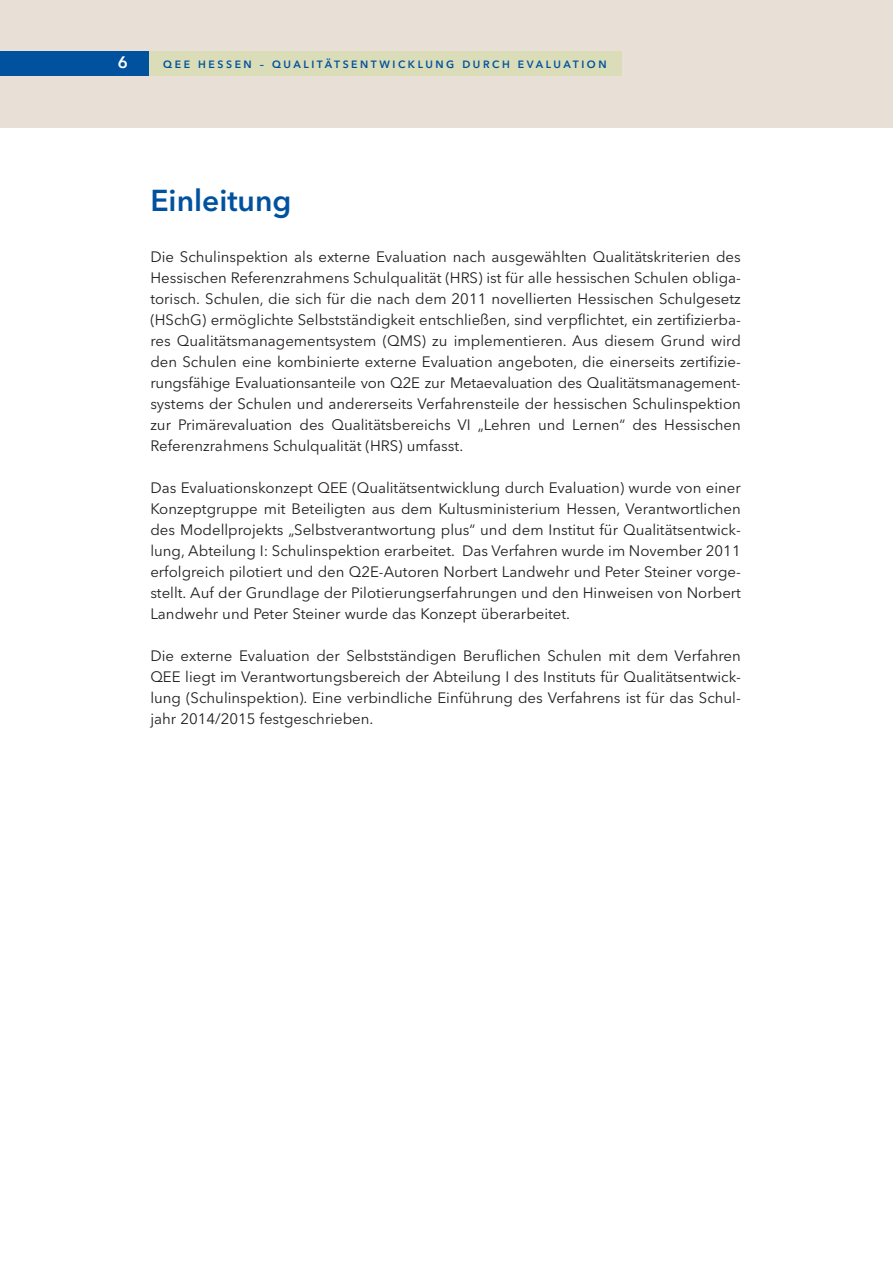
<style>
.page{position:relative;width:893px;height:1263px;background:#fff}
.page>*{position:absolute;margin:0;border:0;box-sizing:border-box;transform-origin:0 0}
.t1{font:600 30px "Avenir Next LT Pro";color:#00529f}
.t2{font:600 16.5px "Avenir Next LT Pro";color:#fff}
.t3{font:15px/21px "Avenir Next LT Pro";color:#231f20;text-align:justify}
.t4{font:600 10.5px "Avenir Next LT Pro";letter-spacing:.245em;color:#00529f}
</style>
<div class="page">
<div style="left:0;top:0;width:892px;height:128px;background:#e8e0d6"></div>
<div style="left:21px;top:51px;width:600px;height:24px;background:#daddb7"></div>
<div style="left:0;top:51px;width:148px;height:24px;background:#00529f"></div>
<p class="t2" style="left:118px;top:56px;width:12px">6</p>
<p class="t4" style="left:163px;top:60px;width:445px">QEE HESSEN – QUALITÄTSENTWICKLUNG DURCH EVALUATION</p>
<h1 class="t1" style="left:150px;top:189px;width:143px">Einleitung</h1>
<p class="t3" style="left:150px;top:247px;width:592px">Die Schulinspektion als externe Evaluation nach ausgewählten Qualitätskriterien des Hessischen Referenzrahmens Schulqualität (HRS) ist für alle hessischen Schulen obliga&shy;torisch. Schulen, die sich für die nach dem 2011 novellierten Hessischen Schulgesetz (HSchG) ermöglichte Selbstständigkeit entschließen, sind verpflichtet, ein zertifizierba&shy;res Qualitätsmanagementsystem (QMS) zu implementieren. Aus diesem Grund wird den Schulen eine kombinierte externe Evaluation angeboten, die einerseits zertifizie&shy;rungsfähige Evaluationsanteile von Q2E zur Metaevaluation des Qualitätsmanage ment&shy;systems der Schulen und andererseits Verfahrensteile der hessischen Schulins pektion zur Primärevaluation des Qualitätsbereichs VI „Lehren und Lernen“ des Hessi schen Referenzrahmens Schulqualität (HRS) umfasst.</p>
<p class="t3" style="left:150px;top:478px;width:592px">Das Evaluationskonzept QEE (Qualitätsentwicklung durch Evaluation) wurde von einer Konzeptgruppe mit Beteiligten aus dem Kultusministerium Hessen, Verantwortlichen des Modellprojekts „Selbstverantwortung plus“ und dem Institut für Qualitätsentwick - lung, Abteilung I: Schulinspektion erarbeitet. Das Verfahren wurde im November 2011 erfolgreich pilotiert und den Q2E-Autoren Norbert Landwehr und Peter Steiner vorge&shy;stellt. Auf der Grundlage der Pilotierungserfahrungen und den Hinweisen von Norbert Landwehr und Peter Steiner wurde das Konzept überarbeitet.</p>
<p class="t3" style="left:150px;top:646px;width:592px">Die externe Evaluation der Selbstständigen Beruflichen Schulen mit dem Verfahren QEE liegt im Verantwortungsbereich der Abteilung I des Instituts für Qualitätsentwick&shy;lung (Schulinspektion). Eine verbindliche Einführung des Verfahrens ist für das Schul&shy;jahr 2014/2015 festgeschrieben.</p>
</div>
